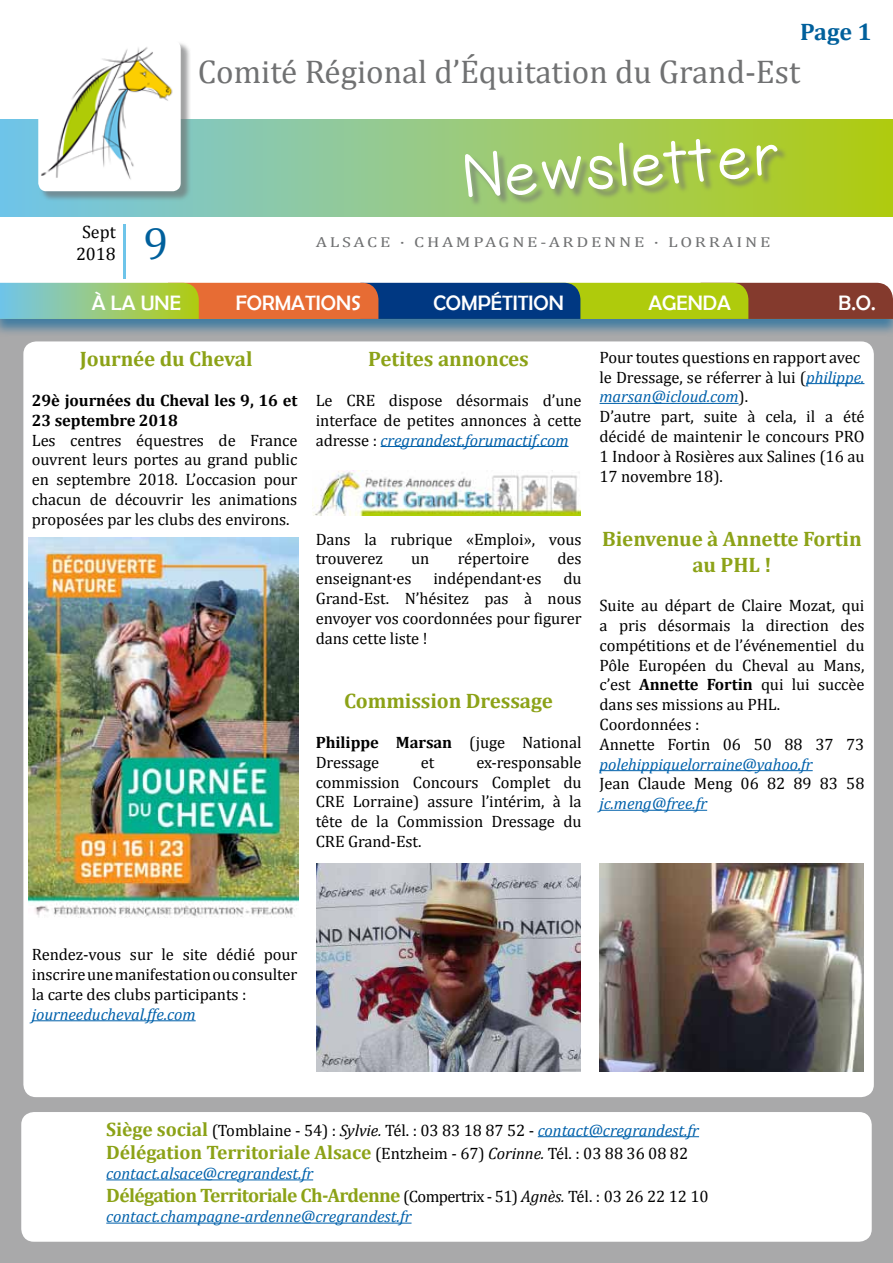
<style>
.page{position:relative;width:893px;height:1263px;background:#fff}
.page>*{position:absolute;margin:0;border:0;box-sizing:border-box;transform-origin:0 0}
.t1{font:300 60px "Gel Pen Upright";color:#fff}
.t2{font:45px "Cambria";color:#00609c}
.t3{font:33px "Cambria";color:#707172}
.t4{font:700 24px "Cambria";color:#00609c}
.t5{font:700 21px/25.2px "Cambria";letter-spacing:-.005em;color:#8ca217;text-align:center}
.t6{font:21px "Berlin Sans FB";color:#fff}
.t7{font:700 19.5px "Cambria";letter-spacing:-.035em;color:#8ca217}
.t8{font:700 19.5px "Cambria";letter-spacing:-.005em;color:#8ca217}
.t9{font:18px/21.6px "Cambria";color:#000;text-align:center}
.t10{font:16.5px/19.8px "Cambria";letter-spacing:-.005em;color:#000;text-align:justify}
.t11{font:italic 16.5px "Cambria";letter-spacing:-.005em;color:#0061ab}
.t12{font:700 16.5px/19.8px "Cambria";letter-spacing:-.005em;color:#000}
.t13{font:14.4px "Cambria";letter-spacing:.15em;color:#707172;scale:1.25 1}
.s1{font-style:italic;color:#0061ab}
.s2{font-weight:700}
.s3{font-weight:700;font-size:19.5px;color:#8ca217}
.s4{font-style:italic}
.s5{font-weight:400;font-size:16.5px;color:#000}
.s6{font-weight:400;font-style:italic;font-size:16.5px;color:#000}
</style>
<div class="page">
<div style="left:0;top:337px;width:893px;height:926px;background:#a9a9aa"></div>
<div style="left:0;top:119px;width:893px;height:98px;background:linear-gradient(to right,#75c6ed,#b6cd11)"></div>
<div style="left:40px;top:41px;width:151px;height:161px;background:#707172;opacity:.65"></div>
<img style="left:38px;top:41px;width:143px;height:150px">
<div style="left:467px;top:141px;width:321px;height:66px;background:#707172;opacity:.65"></div>
<hr style="left:123px;top:224px;width:3px;height:55px;background:#6ec4e9">
<div style="left:0;top:302px;width:893px;height:35px;background:#00609c;opacity:.6"></div>
<svg style="left:0;top:283px;width:893px;height:36px;background:#867e4e"></svg>
<div style="left:21px;top:1112px;width:851px;height:130px;background:#fff;border-radius:13px"></div>
<hr style="left:538px;top:1136px;width:161px;height:1px;background:#0061ab">
<hr style="left:106px;top:1179px;width:207px;height:1px;background:#0061ab">
<hr style="left:106px;top:1223px;width:306px;height:1px;background:#0061ab">
<div style="left:23px;top:341px;width:851px;height:756px;background:#fff;border-radius:13px"></div>
<hr style="left:32px;top:1020px;width:164px;height:1px;background:#0061ab">
<hr style="left:381px;top:446px;width:188px;height:1px;background:#0061ab">
<hr style="left:806px;top:383px;width:58px;height:1px;background:#0061ab">
<hr style="left:599px;top:403px;width:140px;height:1px;background:#0061ab">
<hr style="left:599px;top:770px;width:214px;height:1px;background:#0061ab">
<hr style="left:599px;top:810px;width:108px;height:1px;background:#0061ab">
<img style="left:29px;top:538px;width:269px;height:380px">
<img style="left:317px;top:863px;width:263px;height:208px">
<img style="left:600px;top:863px;width:263px;height:208px">
<img style="left:313px;top:471px;width:267px;height:45px">
<h3 class="t4" style="left:800px;top:17px;width:73px">Page 1</h3>
<h3 class="t3" style="left:198px;top:52px;width:604px">Comité Régional d’Équitation du Grand-Est</h3>
<h1 class="t1" style="left:459px;top:137px;width:318px;rotate:-4deg">Newsletter</h1>
<p class="t9" style="left:76px;top:221px;width:41px">Sept<br>2018</p>
<h2 class="t2" style="left:144px;top:217px;width:26px">9</h2>
<p class="t6" style="left:92px;top:291px;width:91px">À LA UNE</p>
<p class="t6" style="left:236px;top:291px;width:127px">FORMATIONS</p>
<p class="t6" style="left:433px;top:291px;width:132px">COMPÉTITION</p>
<p class="t6" style="left:648px;top:291px;width:84px">AGENDA</p>
<p class="t6" style="left:838px;top:291px;width:39px">B.O.</p>
<p class="t13" style="left:316px;top:233px;width:365px">ALSACE · CHAMPAGNE-ARDENNE · LORRAINE</p>
<p class="t5" style="left:80px;top:346px;width:174px">Journée du Cheval</p>
<p class="t12" style="left:32px;top:390px;width:267px">29è journées du Cheval les 9, 16 et<br>23 septembre 2018</p>
<p class="t10" style="left:32px;top:430px;width:267px">Les centres équestres de France ouvrent leurs portes au grand public en septembre 2018. L’occasion pour chacun de découvrir les animations proposées par les clubs des environs.</p>
<p class="t5" style="left:368px;top:346px;width:162px">Petites annonces</p>
<p class="t10" style="left:316px;top:390px;width:267px">Le CRE dispose désormais d’une interface de petites annonces à cette adresse : <span class="s1">cregrandest.forumactif.com</span></p>
<p class="t10" style="left:599px;top:347px;width:266px;text-align:left">Pour toutes questions en rapport avec le Dressage, se réferrer à lui (<span class="s1">philippe. marsan@icloud.com</span>).<br>D’autre part, suite à cela, il a été décidé de maintenir le concours PRO<br>1 Indoor à Rosières aux Salines (16 au<br>17 novembre 18).</p>
<p class="t10" style="left:316px;top:529px;width:267px">Dans la rubrique «Emploi», vous trouverez</p>
<p class="t10" style="left:411px;top:549px;width:20px">un</p>
<p class="t10" style="left:458px;top:549px;width:73px">répertoire</p>
<p class="t10" style="left:557px;top:549px;width:26px">des</p>
<p class="t10" style="left:316px;top:568px;width:97px">enseignant·es</p>
<p class="t10" style="left:433px;top:568px;width:110px">indépendant·es</p>
<p class="t10" style="left:316px;top:568px;width:267px;text-indent:248px">du Grand-Est. N’hésitez pas à nous envoyer vos coordonnées pour figurer dans cette liste !</p>
<p class="t5" style="left:344px;top:688px;width:210px">Commission Dressage</p>
<p class="t10" style="left:316px;top:732px;width:267px"><span class="s2">Philippe Marsan</span> (juge National<br>Dressage</p>
<p class="t10" style="left:316px;top:752px;width:267px;text-indent:161px">ex-responsable commission Concours Complet du CRE Lorraine) assure l’intérim, à la tête de la Commission Dressage du CRE Grand-Est.</p>
<p class="t10" style="left:421px;top:752px;width:15px">et</p>
<p class="t5" style="left:602px;top:526px;width:261px">Bienvenue à Annette Fortin au PHL !</p>
<p class="t10" style="left:599px;top:596px;width:266px;text-align:left">Suite au départ de Claire Mozat, qui a pris désormais la direction des compétitions et de l’événementiel du<br>Pôle Européen du Cheval au Mans, c’est <span class="s2">Annette Fortin</span> qui lui succèe dans ses missions au PHL.<br>Coordonnées :<br>Annette Fortin 06 50 88 37 73</p>
<p class="t11" style="left:599px;top:754px;width:215px">polehippiquelorraine@yahoo.fr</p>
<p class="t10" style="left:599px;top:774px;width:266px">Jean Claude Meng 06 82 89 83 58</p>
<p class="t11" style="left:599px;top:793px;width:109px">jc.meng@free.fr</p>
<p class="t10" style="left:32px;top:945px;width:267px">Rendez-vous sur le site dédié pour inscrire une manifestation ou consulter la carte des clubs participants :</p>
<p class="t11" style="left:32px;top:1004px;width:165px">journeeducheval.ffe.com</p>
<p class="t10" style="left:106px;top:1120px;width:594px"><span class="s3">Siège social</span> (Tomblaine - 54) : <span class="s4">Sylvie.</span> Tél. : 03 83 18 87 52 - <span class="s1">contact@cregrandest.fr</span></p>
<p class="t8" style="left:106px;top:1140px;width:583px">Délégation Territoriale Alsace <span class="s5">(Entzheim - 67)</span> <span class="s6">Corinne.</span> <span class="s5">Tél. : 03 88 36 08 82</span></p>
<p class="t11" style="left:106px;top:1163px;width:208px">contact.alsace@cregrandest.fr</p>
<p class="t7" style="left:106px;top:1184px;width:604px">Délégation Territoriale Ch-Ardenne <span class="s5">(Compertrix - 51)</span> <span class="s6">Agnès.</span> <span class="s5">Tél. : 03 26 22 12 10</span></p>
<p class="t11" style="left:106px;top:1206px;width:307px">contact.champagne-ardenne@cregrandest.fr</p>
</div>
